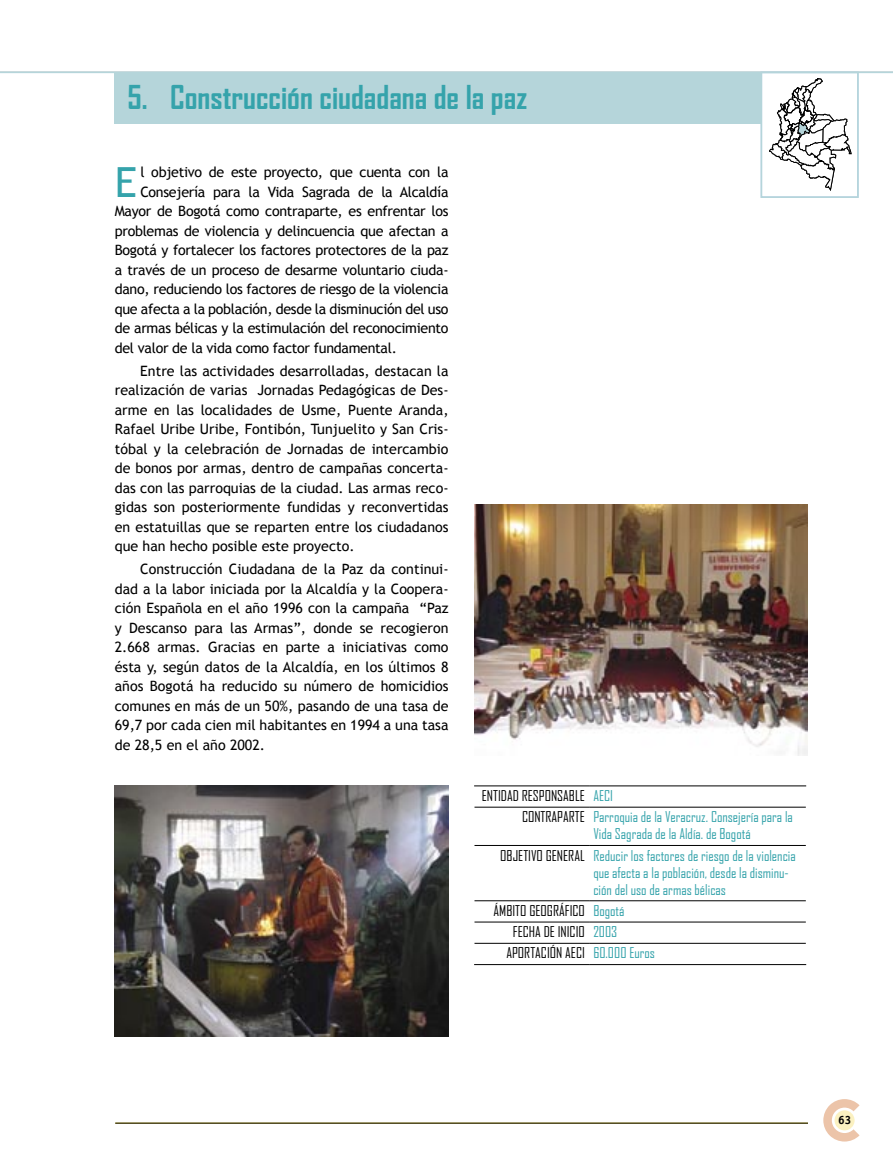
<style>
.page{position:relative;width:893px;height:1170px;background:#fff}
.page>*{position:absolute;margin:0;border:0;box-sizing:border-box;transform-origin:0 0}
.t1{font:41.55px "Trebuchet MS";color:#35a3ab}
.t2{font:700 31.5px "Agency FB";color:#35a3ab}
.t3{font:14.25px/19.5px "Trebuchet MS";letter-spacing:-.02em;color:#000;text-align:justify}
.t4{font:14.25px/21.3px "Agency FB";color:#35a3ab}
.t5{font:14.25px "Agency FB";color:#000}
.t6{font:700 12px "Officina Sans";color:#000}
.s1{color:#000}
.s2{color:#35a3ab}
</style>
<div class="page">
<svg style="left:823px;top:1099px;width:36px;height:42px"></svg>
<div style="left:834px;top:1110px;width:21px;height:20px;background:#fbf1c1;border-radius:50%"></div>
<hr style="left:115px;top:1122px;width:693px;height:1px;background:#000">
<hr style="left:589px;top:785px;width:217px;height:1px;background:#000">
<hr style="left:589px;top:806px;width:217px;height:1px;background:#000">
<hr style="left:589px;top:845px;width:217px;height:1px;background:#000">
<hr style="left:589px;top:900px;width:217px;height:1px;background:#000">
<hr style="left:589px;top:921px;width:217px;height:1px;background:#000">
<hr style="left:589px;top:942px;width:217px;height:1px;background:#000">
<hr style="left:589px;top:964px;width:217px;height:1px;background:#000">
<hr style="left:474px;top:785px;width:115px;height:1px;background:#000">
<hr style="left:474px;top:806px;width:115px;height:1px;background:#000">
<hr style="left:474px;top:845px;width:115px;height:1px;background:#000">
<hr style="left:474px;top:900px;width:115px;height:1px;background:#000">
<hr style="left:474px;top:921px;width:115px;height:1px;background:#000">
<hr style="left:474px;top:942px;width:115px;height:1px;background:#000">
<hr style="left:474px;top:964px;width:115px;height:1px;background:#000">
<hr style="left:0;top:72px;width:893px;height:1px;background:#b5d5da">
<div style="left:115px;top:72px;width:647px;height:52px;background:#b5d5da"></div>
<div style="left:761px;top:72px;width:98px;height:126px;border:2px solid #b5d5da"></div>
<svg style="left:769px;top:78px;width:82px;height:113px"></svg>
<img style="left:474px;top:504px;width:334px;height:251px">
<img style="left:115px;top:785px;width:334px;height:251px">
<h2 class="t2" style="left:128px;top:78px;width:401px">5. Construcción ciudadana de la paz</h2>
<h1 class="t1" style="left:115px;top:157px;width:24px">E</h1>
<p class="t3" style="left:140px;top:162px;width:310px">l objetivo de este proyecto, que cuenta con la</p>
<p class="t3" style="left:140px;top:182px;width:310px">Consejería para la Vida Sagrada de la Alcaldía</p>
<p class="t3" style="left:115px;top:201px;width:335px">Mayor de Bogotá como contraparte, es enfrentar los</p>
<p class="t3" style="left:115px;top:221px;width:335px">problemas de violencia y delincuencia que afectan a</p>
<p class="t3" style="left:115px;top:240px;width:335px">Bogotá y fortalecer los factores protectores de la paz</p>
<p class="t3" style="left:115px;top:260px;width:335px">a través de un proceso de desarme voluntario ciuda-</p>
<p class="t3" style="left:115px;top:279px;width:335px">dano, reduciendo los factores de riesgo de la violencia</p>
<p class="t3" style="left:115px;top:299px;width:335px">que afecta a la población, desde la disminución del uso</p>
<p class="t3" style="left:115px;top:318px;width:335px">de armas bélicas y la estimulación del reconocimiento</p>
<p class="t3" style="left:115px;top:338px;width:284px">del valor de la vida como factor fundamental.</p>
<p class="t3" style="left:115px;top:361px;width:335px;text-indent:26px">Entre las actividades desarrolladas, destacan la realización de varias Jornadas Pedagógicas de Des&shy;arme en las localidades de Usme, Puente Aranda, Rafael Uribe Uribe, Fontibón, Tunjuelito y San Cris&shy;tóbal y la celebración de Jornadas de intercambio de bonos por armas, dentro de campañas concerta&shy;das con las parroquias de la ciudad. Las armas reco&shy;gidas son posteriormente fundidas y reconvertidas en estatuillas que se reparten entre los ciudadanos que han hecho posible este proyecto.</p>
<p class="t3" style="left:115px;top:559px;width:335px;text-indent:26px">Construcción Ciudadana de la Paz da continui&shy;dad a la labor iniciada por la Alcaldía y la Coopera&shy;ción Española en el año 1996 con la campaña “Paz y Descanso para las Armas”, donde se recogieron 2.668 armas. Gracias en parte a iniciativas como ésta y, según datos de la Alcaldía, en los últimos 8 años Bogotá ha reducido su número de homicidios comunes en más de un 50%, pasando de una tasa de 69,7 por cada cien mil habitantes en 1994 a una tasa de 28,5 en el año 2002.</p>
<p class="t4" style="left:522px;top:784px;width:272px;text-indent:-40px"><span class="s1">ENTIDAD RESPONSABLE</span> AECI<br><span class="s1">CONTRAPARTE</span> Parroquia de la Veracruz. Consejería para la</p>
<p class="t4" style="left:500px;top:823px;width:297px;text-indent:93px">Vida Sagrada de la Aldía. de Bogotá<br><span class="s1">OBJETIVO GENERAL</span> Reducir los factores de riesgo de la violencia</p>
<p class="t4" style="left:593px;top:863px;width:197px;line-height:17.1px">que afecta a la población, desde la disminu&shy;ción del uso de armas bélicas</p>
<p class="t5" style="left:494px;top:901px;width:132px">ÁMBITO GEOGRÁFICO <span class="s2">Bogotá</span></p>
<p class="t5" style="left:513px;top:923px;width:106px">FECHA DE INICIO <span class="s2">2003</span></p>
<p class="t5" style="left:506px;top:944px;width:150px">APORTACIÓN AECI <span class="s2">60.000 Euros</span></p>
<p class="t6" style="left:838px;top:1112px;width:15px">63</p>
</div>
